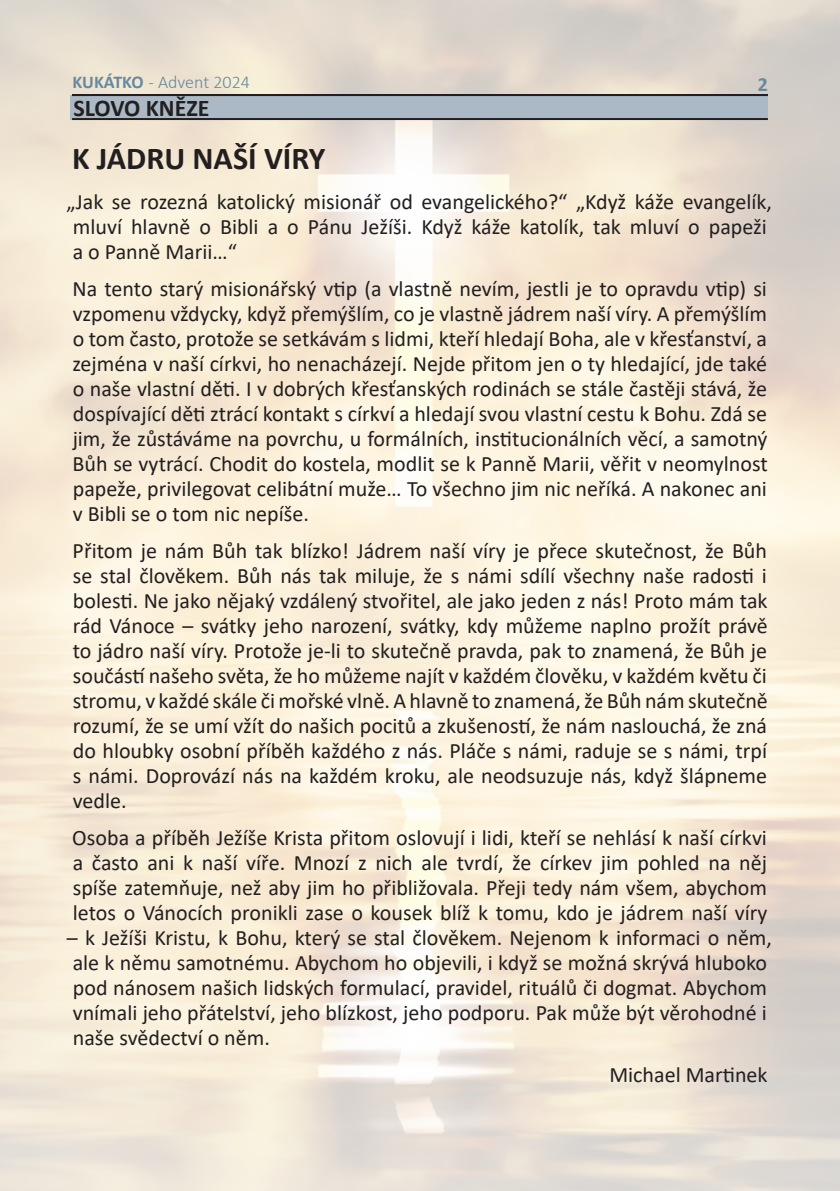
<style>
.page{position:relative;width:840px;height:1191px;background:#fff}
.page>*{position:absolute;margin:0;border:0;box-sizing:border-box;transform-origin:0 0}
.t1{font:700 32px "Calibri";color:#231f20}
.t2{font:700 24px "Calibri";letter-spacing:-.005em;color:#231f20}
.t3{font:22px/25px "Calibri";color:#231f20;text-align:justify}
.t4{font:700 20px "Calibri";color:#68899d}
.t5{font:300 18px "Calibri";color:#68899d}
.s1{font-weight:700}
</style>
<div class="page">
<img style="left:0;top:0;width:839px;height:1191px">
<div style="left:71px;top:95px;width:696px;height:24px;background:#aab9c5"></div>
<hr style="left:72px;top:94px;width:695px;height:2px;background:#231f20">
<hr style="left:72px;top:118px;width:695px;height:2px;background:#231f20">
<p class="t5" style="left:73px;top:71px;width:179px"><span class="s1">KUKÁTKO</span> - Advent 2024</p>
<p class="t2" style="left:73px;top:91px;width:137px">SLOVO KNĚZE</p>
<p class="t1" style="left:72px;top:136px;width:255px">K JÁDRU NAŠÍ VÍRY</p>
<p class="t4" style="left:757px;top:70px;width:12px">2</p>
<p class="t3" style="left:66px;top:188px;width:706px;text-align:left">„Jak se rozezná katolický misionář od evangelického?“ „Když káže evangelík, mluví hlavně o Bibli a o Pánu Ježíši. Když káže katolík, tak mluví o papeži a o Panně Marii…“</p>
<p class="t3" style="left:72px;top:275px;width:696px">Na tento starý misionářský vtip (a vlastně nevím, jestli je to opravdu vtip) si vzpomenu vždycky, když přemýšlím, co je vlastně jádrem naší víry. A přemýšlím o tom často, protože se setkávám s lidmi, kteří hledají Boha, ale v křesťanství, a zejména v naší církvi, ho nenacházejí. Nejde přitom jen o ty hledající, jde také o naše vlastní děti. I v dobrých křesťanských rodinách se stále častěji stává, že dospívající děti ztrácí kontakt s církví a hledají svou vlastní cestu k Bohu. Zdá se jim, že zůstáváme na povrchu, u formálních, institucionálních věcí, a samotný Bůh se vytrácí. Chodit do kostela, modlit se k Panně Marii, věřit v neomylnost papeže, privilegovat celibátní muže… To všechno jim nic neříká. A nakonec ani v Bibli se o tom nic nepíše.</p>
<p class="t3" style="left:73px;top:537px;width:696px">Přitom je nám Bůh tak blízko! Jádrem naší víry je přece skutečnost, že Bůh se stal člověkem. Bůh nás tak miluje, že s námi sdílí všechny naše radosti i bolesti. Ne jako nějaký vzdálený stvořitel, ale jako jeden z nás! Proto mám tak rád Vánoce – svátky jeho narození, svátky, kdy můžeme naplno prožít právě to jádro naší víry. Protože je-li to skutečně pravda, pak to znamená, že Bůh je součástí našeho světa, že ho můžeme najít v každém člověku, v každém květu či stromu, v každé skále či mořské vlně. A hlavně to znamená, že Bůh nám skutečně rozumí, že se umí vžít do našich pocitů a zkušeností, že nám naslouchá, že zná do hloubky osobní příběh každého z nás. Pláče s námi, raduje se s námi, trpí s námi. Doprovází nás na každém kroku, ale neodsuzuje nás, když šlápneme vedle.</p>
<p class="t3" style="left:72px;top:824px;width:696px">Osoba a příběh Ježíše Krista přitom oslovují i lidi, kteří se nehlásí k naší církvi a často ani k naší víře. Mnozí z nich ale tvrdí, že církev jim pohled na něj spíše zatemňuje, než aby jim ho přibližovala. Přeji tedy nám všem, abychom letos o Vánocích pronikli zase o kousek blíž k tomu, kdo je jádrem naší víry</p>
<p class="t3" style="left:67px;top:924px;width:706px;text-align:left">– k Ježíši Kristu, k Bohu, který se stal člověkem. Nejenom k informaci o něm, ale k němu samotnému. Abychom ho objevili, i když se možná skrývá hluboko pod nánosem našich lidských formulací, pravidel, rituálů či dogmat. Abychom vnímali jeho přátelství, jeho blízkost, jeho podporu. Pak může být věrohodné i naše svědectví o něm.</p>
<p class="t3" style="left:609px;top:1061px;width:160px">Michael Martinek</p>
</div>
